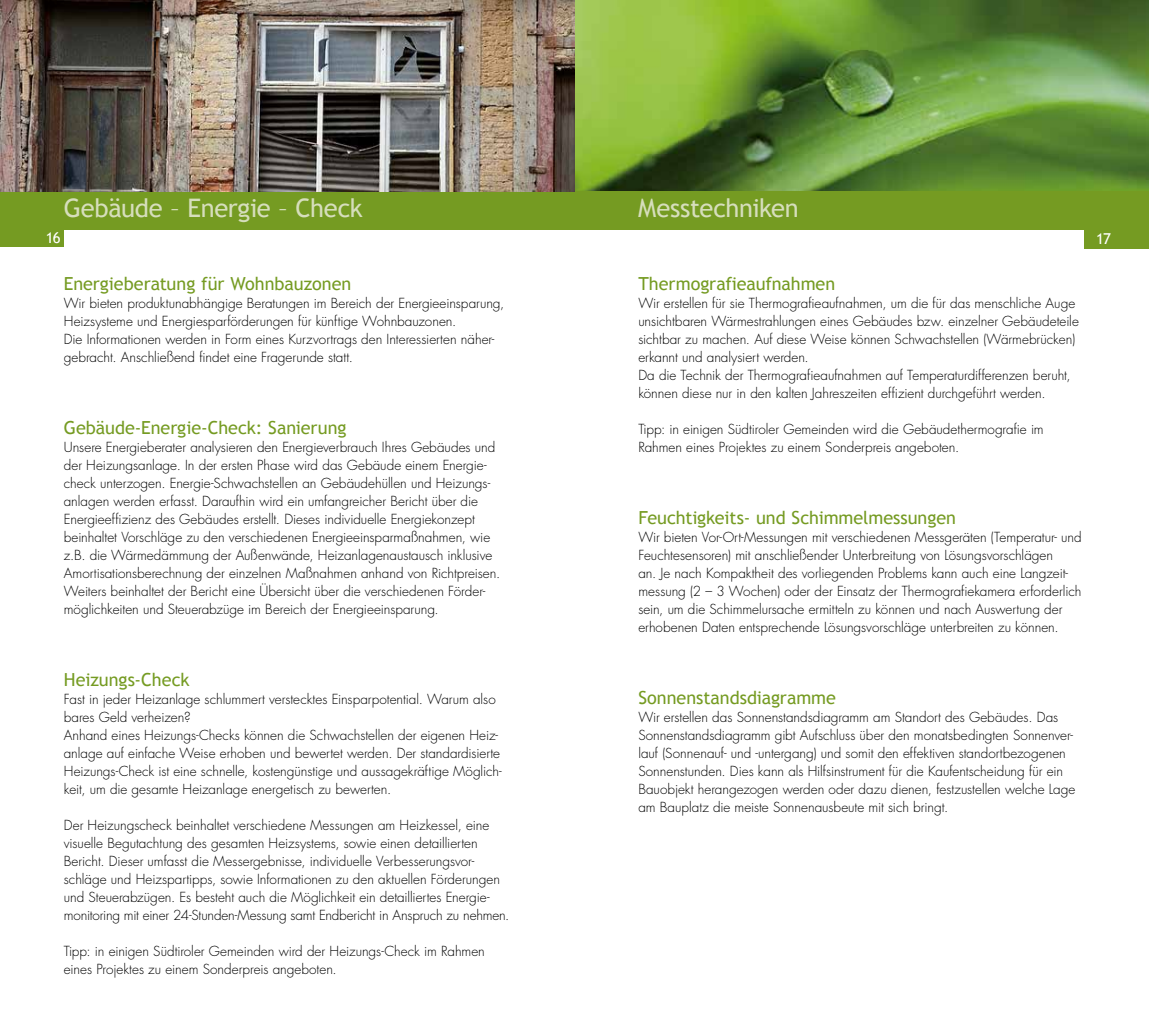
<style>
.page{position:relative;width:1149px;height:1021px;background:#fff}
.page>*{position:absolute;margin:0;border:0;box-sizing:border-box;transform-origin:0 0}
.t1{font:25.5px "Trebuchet MS";letter-spacing:-.015em;color:#d6debc}
.t2{font:18px "Trebuchet MS";color:#759b22}
.t3{font:15px "Trebuchet MS";color:#fff}
.t4{font:300 13.5px/18px "Futura";color:#000}
</style>
<div class="page">
<img style="left:0;top:0;width:1148px;height:191px">
<div style="left:0;top:230px;width:64px;height:17px;background:#759b22"></div>
<div style="left:0;top:191px;width:1148px;height:39px;background:#759b22"></div>
<div style="left:1083px;top:230px;width:65px;height:19px;background:#759b22"></div>
<h1 class="t1" style="left:64px;top:192px;width:300px">Gebäude – Energie – Check</h1>
<h1 class="t1" style="left:638px;top:192px;width:162px">Messtechniken</h1>
<p class="t3" style="left:46px;top:228px;width:16px">16</p>
<p class="t3" style="left:1089px;top:230px;width:23px">1717</p>
<h2 class="t2" style="left:638px;top:273px;width:198px">Thermografieaufnahmen</h2>
<p class="t4" style="left:638px;top:294px;width:442px">Wir erstellen für sie Thermografieaufnahmen, um die für das menschliche Auge unsichtbaren Wärmestrahlungen eines Gebäudes bzw. einzelner Gebäudeteile sichtbar zu machen. Auf diese Weise können Schwachstellen (Wärmebrücken) erkannt und analysiert werden.<br>Da die Technik der Thermografieaufnahmen auf Temperaturdifferenzen beruht, können diese nur in den kalten Jahreszeiten effizient durchgeführt werden.</p>
<p class="t4" style="left:638px;top:420px;width:407px">Tipp: in einigen Südtiroler Gemeinden wird die Gebäudethermografie im<br>Rahmen eines Projektes zu einem Sonderpreis angeboten.</p>
<h2 class="t2" style="left:64px;top:273px;width:289px">Energieberatung für Wohnbauzonen</h2>
<p class="t4" style="left:64px;top:294px;width:442px">Wir bieten produktunabhängige Beratungen im Bereich der Energieeinsparung, Heizsysteme und Energiesparförderungen für künftige Wohnbauzonen.<br>Die Informationen werden in Form eines Kurzvortrags den Interessierten näher&shy;gebracht. Anschließend findet eine Fragerunde statt.</p>
<h2 class="t2" style="left:64px;top:417px;width:284px">Gebäude-Energie-Check: Sanierung</h2>
<p class="t4" style="left:64px;top:438px;width:438px">Unsere Energieberater analysieren den Energieverbrauch Ihres Gebäudes und der Heizungsanlage. In der ersten Phase wird das Gebäude einem Energie&shy;check unterzogen. Energie-Schwachstellen an Gebäudehüllen und Heizungs&shy;anlagen werden erfasst. Daraufhin wird ein umfangreicher Bericht über die Energieeffizienz des Gebäudes erstellt. Dieses individuelle Energiekonzept beinhaltet Vorschläge zu den verschiedenen Energieeinsparmaßnahmen, wie z.B. die Wärmedämmung der Außenwände, Heizanlagenaustausch inklusive Amortisationsberechnung der einzelnen Maßnahmen anhand von Richtpreisen.<br>Weiters beinhaltet der Bericht eine Übersicht über die verschiedenen Förder&shy;möglichkeiten und Steuerabzüge im Bereich der Energieeinsparung.</p>
<h2 class="t2" style="left:638px;top:507px;width:319px">Feuchtigkeits- und Schimmelmessungen</h2>
<p class="t4" style="left:638px;top:528px;width:445px">Wir bieten Vor-Ort-Messungen mit verschiedenen Messgeräten (Temperatur- und Feuchtesensoren) mit anschließender Unterbreitung von Lösungsvorschlägen<br>an. Je nach Kompaktheit des vorliegenden Problems kann auch eine Langzeit&shy;messung (2 – 3 Wochen) oder der Einsatz der Thermografiekamera erforderlich sein, um die Schimmelursache ermitteln zu können und nach Auswertung der erhobenen Daten entsprechende Lösungsvorschläge unterbreiten zu können.</p>
<h2 class="t2" style="left:64px;top:669px;width:127px">Heizungs-Check</h2>
<p class="t4" style="left:64px;top:690px;width:439px">Fast in jeder Heizanlage schlummert verstecktes Einsparpotential. Warum also bares Geld verheizen?<br>Anhand eines Heizungs-Checks können die Schwachstellen der eigenen Heiz&shy;anlage auf einfache Weise erhoben und bewertet werden. Der standardisierte Heizungs-Check ist eine schnelle, kostengünstige und aussagekräftige Möglich&shy;keit, um die gesamte Heizanlage energetisch zu bewerten.</p>
<p class="t4" style="left:64px;top:816px;width:447px">Der Heizungscheck beinhaltet verschiedene Messungen am Heizkessel, eine visuelle Begutachtung des gesamten Heizsystems, sowie einen detaillierten Bericht. Dieser umfasst die Messergebnisse, individuelle Verbesserungsvor&shy;schläge und Heizspartipps, sowie Informationen zu den aktuellen Förderungen und Steuerabzügen. Es besteht auch die Möglichkeit ein detailliertes Energie&shy;monitoring mit einer 24-Stunden-Messung samt Endbericht in Anspruch zu nehmen.</p>
<p class="t4" style="left:64px;top:942px;width:422px">Tipp: in einigen Südtiroler Gemeinden wird der Heizungs-Check im Rahmen eines Projektes zu einem Sonderpreis angeboten.</p>
<h2 class="t2" style="left:638px;top:687px;width:199px">Sonnenstandsdiagramme</h2>
<p class="t4" style="left:638px;top:708px;width:438px">Wir erstellen das Sonnenstandsdiagramm am Standort des Gebäudes. Das Sonnenstandsdiagramm gibt Aufschluss über den monatsbedingten Sonnenver&shy;lauf (Sonnenauf- und -untergang) und somit den effektiven standortbezogenen Sonnenstunden. Dies kann als Hilfsinstrument für die Kaufentscheidung für ein Bauobjekt herangezogen werden oder dazu dienen, festzustellen welche Lage am Bauplatz die meiste Sonnenausbeute mit sich bringt.</p>
</div>
